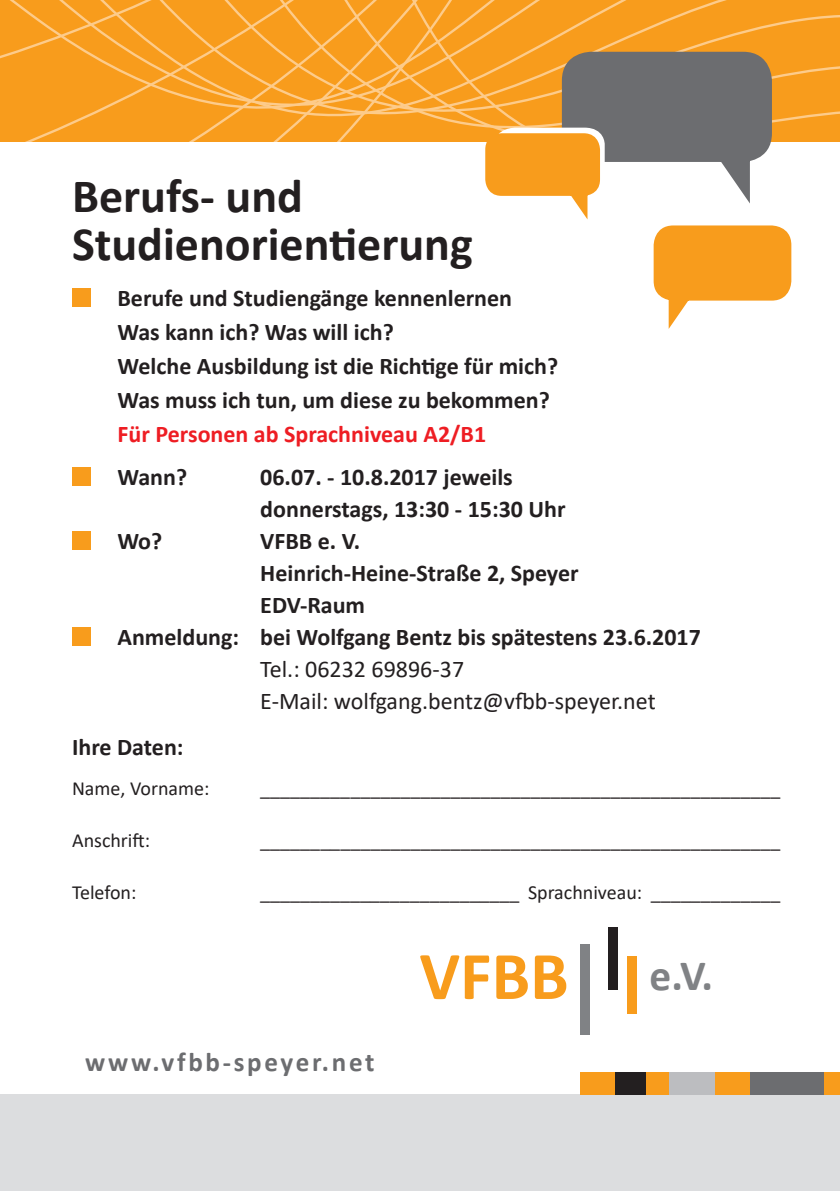
<style>
.page{position:relative;width:840px;height:1191px;background:#fff}
.page>*{position:absolute;margin:0;border:0;box-sizing:border-box;transform-origin:0 0}
.t1{font:700 68.6px "Calibri";color:#f89c1c}
.t2{font:700 48px/48px "Calibri";color:#231f20}
.t3{font:700 27px "Calibri";letter-spacing:.1em;color:#6c6d70}
.t4{font:700 24px/34px "Calibri";color:#231f20}
.t5{font:24px/32px "Calibri";color:#231f20}
.t6{font:700 24px "Calibri";color:#ee1d23}
.t7{font:20px "Calibri";color:#231f20}
.s1{font-size:43.4px;color:#808285}
</style>
<div class="page">
<div style="left:72px;top:288px;width:18px;height:18px;background:#f89c1c"></div>
<div style="left:72px;top:467px;width:18px;height:18px;background:#f89c1c"></div>
<div style="left:72px;top:531px;width:18px;height:18px;background:#f89c1c"></div>
<div style="left:72px;top:627px;width:18px;height:18px;background:#f89c1c"></div>
<svg style="left:0;top:0;width:839px;height:142px;background:#f8a127"></svg>
<svg style="left:653px;top:225px;width:137px;height:104px"></svg>
<svg style="left:485px;top:52px;width:286px;height:167px"></svg>
<div style="left:0;top:1094px;width:839px;height:97px;background:#dcdddf"></div>
<div style="left:580px;top:1071px;width:259px;height:23px;background:#f89c1c"></div>
<div style="left:615px;top:1071px;width:30px;height:23px;background:#231f20"></div>
<div style="left:668px;top:1071px;width:45px;height:23px;background:#bcbdc0"></div>
<div style="left:750px;top:1071px;width:73px;height:23px;background:#6c6d70"></div>
<div style="left:580px;top:944px;width:10px;height:91px;background:#808285"></div>
<div style="left:608px;top:927px;width:10px;height:63px;background:#231f20"></div>
<div style="left:627px;top:956px;width:10px;height:57px;background:#f89c1c"></div>
<h2 class="t2" style="left:72px;top:171px;width:402px">Berufs- und<br>Studienorientierung</h2>
<p class="t4" style="left:117px;top:281px;width:442px">Berufe und Studiengänge kennenlernen Was kann ich? Was will ich?<br>Welche Ausbildung ist die Richtige für mich?<br>Was muss ich tun, um diese zu bekommen?</p>
<p class="t6" style="left:117px;top:417px;width:370px">Für Personen ab Sprachniveau A2/B1</p>
<p class="t4" style="left:117px;top:460px;width:71px">Wann?</p>
<p class="t4" style="left:260px;top:461px;width:306px;line-height:32px">06.07. - 10.8.2017 jeweils donnerstags, 13:30 - 15:30 Uhr</p>
<p class="t4" style="left:117px;top:524px;width:46px">Wo?</p>
<p class="t4" style="left:260px;top:524px;width:101px">VFBB e. V.</p>
<p class="t4" style="left:260px;top:556px;width:319px">Heinrich-Heine-Straße 2, Speyer</p>
<p class="t4" style="left:260px;top:588px;width:106px">EDV-Raum</p>
<p class="t4" style="left:117px;top:620px;width:584px">Anmeldung: bei Wolfgang Bentz bis spätestens 23.6.2017</p>
<p class="t5" style="left:260px;top:653px;width:397px">Tel.: 06232 69896-37<br>E-Mail: wolfgang.bentz@vfbb-speyer.net</p>
<p class="t4" style="left:72px;top:730px;width:113px">Ihre Daten:</p>
<p class="t7" style="left:72px;top:774px;width:139px">Name, Vorname:</p>
<p class="t7" style="left:72px;top:826px;width:80px">Anschrift:</p>
<p class="t7" style="left:260px;top:774px;width:521px">____________________________________________________</p>
<p class="t7" style="left:260px;top:826px;width:521px">____________________________________________________</p>
<p class="t7" style="left:72px;top:878px;width:66px">Telefon:</p>
<p class="t7" style="left:260px;top:878px;width:521px">__________________________ Sprachniveau: _____________</p>
<p class="t3" style="left:85px;top:1042px;width:291px">www.vfbb-speyer.net</p>
<h1 class="t1" style="left:419px;top:927px;width:295px">VFBB <span class="s1">e.V.</span></h1>
</div>
